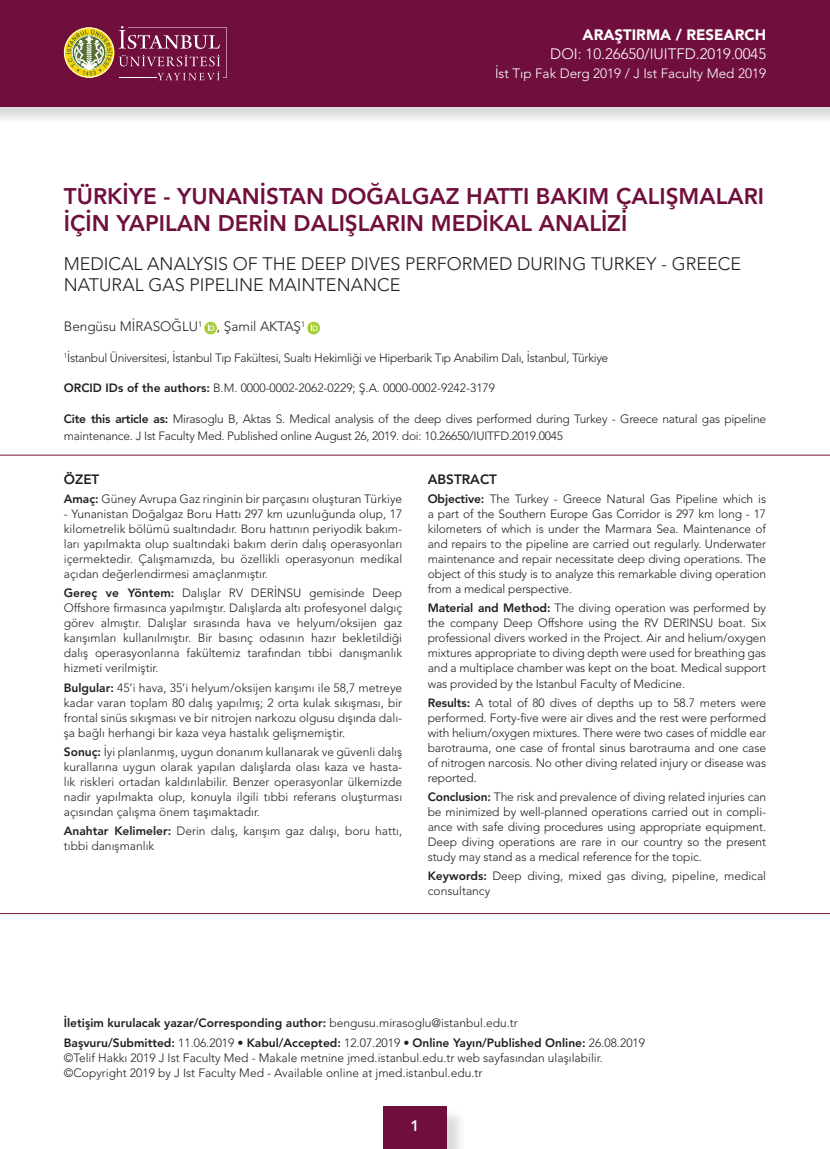
<style>
.page{position:relative;width:830px;height:1149px;background:#fff}
.page>*{position:absolute;margin:0;border:0;box-sizing:border-box;transform-origin:0 0}
.t1{font:800 22.5px/27px "Avenir LT Std";color:#700f3d}
.t2{font:300 18px/21.6px "Avenir LT Std";color:#231f20}
.t3{font:300 15px "Avenir LT Std";color:#fff}
.t4{font:900 15px "Avenir LT Std";color:#fff}
.t5{font:800 15px "Avenir LT Std";color:#fff}
.t6{font:300 13.5px "Avenir LT Std";color:#fff}
.t7{font:300 13.5px "Avenir LT Std";color:#231f20}
.t8{font:800 13.5px "Avenir LT Std";color:#231f20}
.t9{font:300 12px/15px "Avenir LT Std";color:#231f20;text-align:justify}
.t10{font:300 12px/17.2px "Avenir LT Std";letter-spacing:-.02em;color:#231f20}
.t11{font:800 12px/19.2px "Avenir LT Std";color:#231f20}
.t12{font:300 12px "Avenir LT Std";letter-spacing:-.025em;color:#231f20}
.s1{font-weight:800}
.s2{font-weight:300}
</style>
<div class="page">
<div style="left:385px;top:1108px;width:80px;height:40px;background:#231f20;opacity:.16"></div>
<div style="left:383px;top:1106px;width:63px;height:42px;background:#700f3d"></div>
<div style="left:0;top:0;width:829px;height:125px;background:#231f20;opacity:.16"></div>
<div style="left:0;top:0;width:829px;height:106px;background:#700f3d"></div>
<hr style="left:0;top:454px;width:415px;height:1px;background:#700f3d">
<hr style="left:415px;top:454px;width:414px;height:1px;background:#700f3d">
<hr style="left:0;top:912px;width:415px;height:1px;background:#700f3d">
<hr style="left:415px;top:912px;width:414px;height:1px;background:#700f3d">
<svg style="left:64px;top:26px;width:163px;height:54px"></svg>
<svg style="left:204px;top:321px;width:13px;height:13px"></svg>
<svg style="left:207px;top:324px;width:7px;height:7px"></svg>
<svg style="left:307px;top:321px;width:13px;height:13px"></svg>
<svg style="left:310px;top:324px;width:7px;height:7px"></svg>
<p class="t4" style="left:582px;top:25px;width:185px">ARAŞTIRMA / RESEARCH</p>
<p class="t3" style="left:550px;top:45px;width:217px">DOI: 10.26650/IUITFD.2019.0045</p>
<p class="t6" style="left:495px;top:65px;width:272px">İst Tıp Fak Derg 2019 / J Ist Faculty Med 2019</p>
<h1 class="t1" style="left:64px;top:182px;width:701px">TÜRKİYE - YUNANİSTAN DOĞALGAZ HATTI BAKIM ÇALIŞMALARI<br>İÇİN YAPILAN DERİN DALIŞLARIN MEDİKAL ANALİZİ</h1>
<h2 class="t2" style="left:64px;top:253px;width:678px">MEDICAL ANALYSIS OF THE DEEP DIVES PERFORMED DURING TURKEY - GREECE<br>NATURAL GAS PIPELINE MAINTENANCE</h2>
<p class="t7" style="left:64px;top:318px;width:243px">Bengüsu MİRASOĞLU<sup>1</sup> , Şamil AKTAŞ<sup>1</sup></p>
<p class="t12" style="left:64px;top:350px;width:545px"><sup>1</sup>İstanbul Üniversitesi, İstanbul Tıp Fakültesi, Sualtı Hekimliği ve Hiperbarik Tıp Anabilim Dalı, İstanbul, Türkiye</p>
<p class="t9" style="left:64px;top:380px;width:432px"><span class="s1">ORCID IDs of the authors:</span> B.M. 0000-0002-2062-0229; Ş.A. 0000-0002-9242-3179</p>
<p class="t10" style="left:64px;top:409px;width:703px"><span class="s1">Cite this article as:</span> Mirasoglu B, Aktas S. Medical analysis of the deep dives performed during Turkey - Greece natural gas pipeline maintenance. J Ist Faculty Med. Published online August 26, 2019. doi: 10.26650/IUITFD.2019.0045</p>
<p class="t8" style="left:64px;top:471px;width:37px">ÖZET</p>
<p class="t9" style="left:64px;top:491px;width:340px"><span class="s1">Amaç:</span> Güney Avrupa Gaz ringinin bir parçasını oluşturan Türkiye</p>
<p class="t9" style="left:64px;top:506px;width:340px">- Yunanistan Doğalgaz Boru Hattı 297 km uzunluğunda olup, 17 kilometrelik bölümü sualtındadır. Boru hattının periyodik bakım&shy;ları yapılmakta olup sualtındaki bakım derin dalış operasyonları içermektedir. Çalışmamızda, bu özellikli operasyonun medikal açıdan değerlendirmesi amaçlanmıştır.</p>
<p class="t9" style="left:64px;top:585px;width:340px"><span class="s1">Gereç ve Yöntem:</span> Dalışlar RV DERİNSU gemisinde Deep Offshore firmasınca yapılmıştır. Dalışlarda altı profesyonel dalgıç görev almıştır. Dalışlar sırasında hava ve helyum/oksijen gaz karışımları kullanılmıştır. Bir basınç odasının hazır bekletildiği dalış operasyonlarına fakültemiz tarafından tıbbi danışmanlık hizmeti verilmiştir.</p>
<p class="t9" style="left:64px;top:679px;width:340px"><span class="s1">Bulgular:</span> 45’i hava, 35’i helyum/oksijen karışımı ile 58,7 metreye kadar varan toplam 80 dalış yapılmış; 2 orta kulak sıkışması, bir frontal sinüs sıkışması ve bir nitrojen narkozu olgusu dışında dalı&shy;şa bağlı herhangi bir kaza veya hastalık gelişmemiştir.</p>
<p class="t9" style="left:64px;top:744px;width:340px"><span class="s1">Sonuç:</span> İyi planlanmış, uygun donanım kullanarak ve güvenli dalış kurallarına uygun olarak yapılan dalışlarda olası kaza ve hasta&shy;lık riskleri ortadan kaldırılabilir. Benzer operasyonlar ülkemizde nadir yapılmakta olup, konuyla ilgili tıbbi referans oluşturması açısından çalışma önem taşımaktadır.</p>
<p class="t9" style="left:64px;top:823px;width:340px"><span class="s1">Anahtar Kelimeler:</span> Derin dalış, karışım gaz dalışı, boru hattı, tıbbi danışmanlık</p>
<p class="t8" style="left:427px;top:471px;width:71px">ABSTRACT</p>
<p class="t9" style="left:427px;top:491px;width:340px"><span class="s1">Objective:</span> The Turkey - Greece Natural Gas Pipeline which is a part of the Southern Europe Gas Corridor is 297 km long - 17 kilometers of which is under the Marmara Sea. Maintenance of and repairs to the pipeline are carried out regularly. Underwater maintenance and repair necessitate deep diving operations. The object of this study is to analyze this remarkable diving operation from a medical perspective.</p>
<p class="t9" style="left:427px;top:600px;width:340px"><span class="s1">Material and Method:</span> The diving operation was performed by the company Deep Offshore using the RV DERINSU boat. Six professional divers worked in the Project. Air and helium/oxygen mixtures appropriate to diving depth were used for breathing gas and a multiplace chamber was kept on the boat. Medical support was provided by the Istanbul Faculty of Medicine.</p>
<p class="t9" style="left:427px;top:694px;width:340px"><span class="s1">Results:</span> A total of 80 dives of depths up to 58.7 meters were performed. Forty-five were air dives and the rest were performed with helium/oxygen mixtures. There were two cases of middle ear barotrauma, one case of frontal sinus barotrauma and one case of nitrogen narcosis. No other diving related injury or disease was reported.</p>
<p class="t9" style="left:427px;top:789px;width:340px"><span class="s1">Conclusion:</span> The risk and prevalence of diving related injuries can be minimized by well-planned operations carried out in compli&shy;ance with safe diving procedures using appropriate equipment.<br>Deep diving operations are rare in our country so the present study may stand as a medical reference for the topic.</p>
<p class="t9" style="left:427px;top:868px;width:340px"><span class="s1">Keywords:</span> Deep diving, mixed gas diving, pipeline, medical consultancy</p>
<p class="t11" style="left:64px;top:1013px;width:582px">İletişim kurulacak yazar/Corresponding author: <span class="s2">bengusu.mirasoglu@istanbul.edu.tr<br></span>Başvuru/Submitted: <span class="s2">11.06.2019 •</span> Kabul/Accepted: <span class="s2">12.07.2019 •</span> Online Yayın/Published Online: <span class="s2">26.08.2019</span></p>
<p class="t9" style="left:64px;top:1049px;width:540px">©Telif Hakkı 2019 J Ist Faculty Med - Makale metnine jmed.istanbul.edu.tr web sayfasından ulaşılabilir. ©Copyright 2019 by J Ist Faculty Med - Available online at jmed.istanbul.edu.tr</p>
<p class="t5" style="left:410px;top:1115px;width:10px">1</p>
</div>
